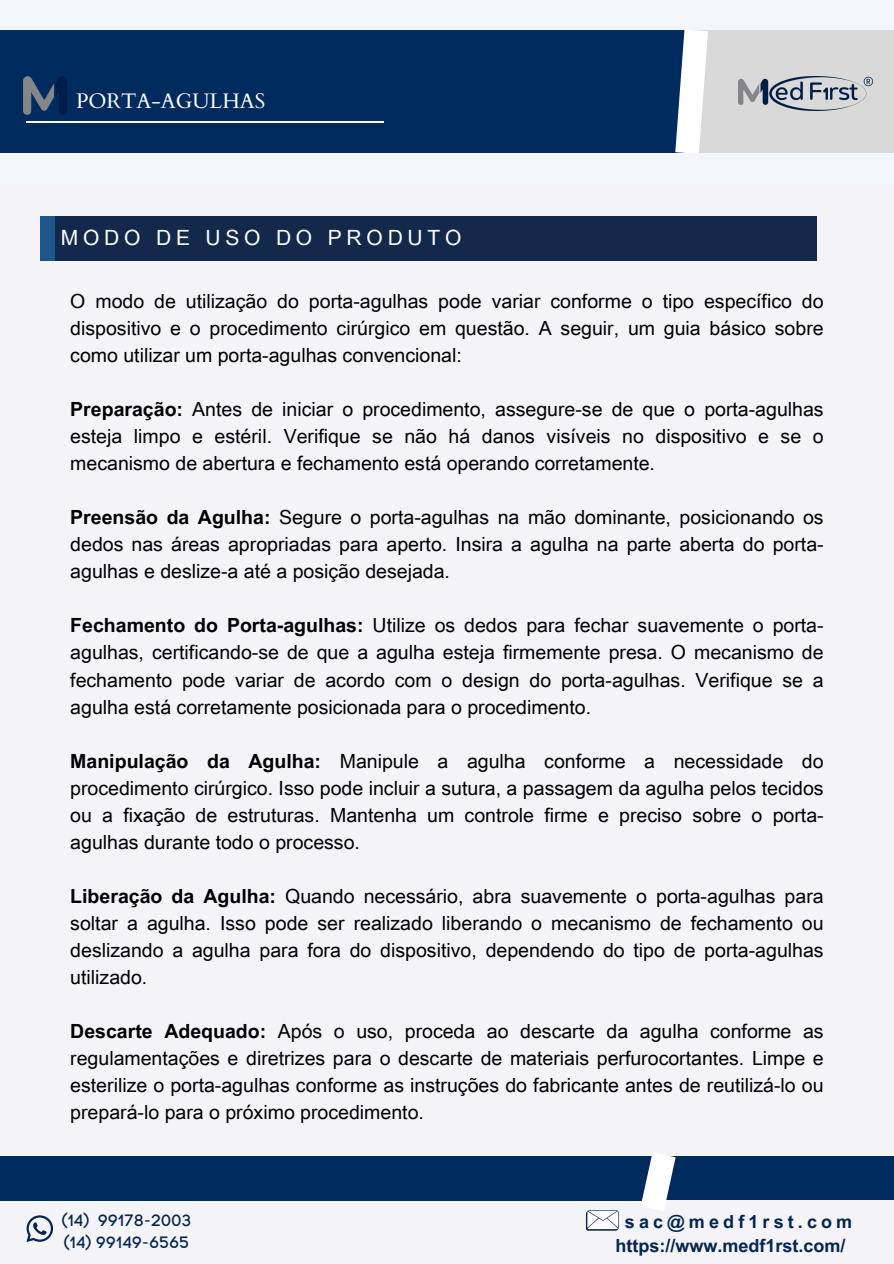
<style>
.page{position:relative;width:894px;height:1264px;background:#fff}
.page>*{position:absolute;margin:0;border:0;box-sizing:border-box;transform-origin:0 0}
.t1{font:21px "Arial Unicode MS";letter-spacing:.23em;color:#fff}
.t2{font:21px "Cardo";color:#fff}
.t3{font:19.5px/27px "Arial Unicode MS";color:#000;text-align:justify}
.t4{font:700 18px "Arial Unicode MS";color:#042650}
.t5{font:700 18px "Arial Unicode MS";letter-spacing:.23em;color:#042650}
.t6{font:16.35px "Code Pro Normal LC";color:#042650}
.s1{font-weight:700}
</style>
<div class="page">
<div style="left:0;top:0;width:893px;height:1263px;background:#f4f3f8"></div>
<div style="left:0;top:30px;width:694px;height:123px;background:#002b5f"></div>
<div style="left:0;top:1156px;width:656px;height:45px;background:#002b5f"></div>
<div style="left:653px;top:1156px;width:240px;height:44px;background:#002b5f"></div>
<div style="left:685px;top:30px;width:208px;height:123px;background:#d9d9d9"></div>
<svg style="left:675px;top:30px;width:33px;height:123px"></svg>
<svg style="left:641px;top:1153px;width:35px;height:58px"></svg>
<svg style="left:26px;top:1215px;width:27px;height:26px"></svg>
<svg style="left:585px;top:1210px;width:33px;height:20px"></svg>
<img style="left:738px;top:76px;width:134px;height:34px">
<img style="left:23px;top:76px;width:44px;height:39px">
<hr style="left:26px;top:121px;width:357px;height:1px;background:#fff">
<div style="left:40px;top:216px;width:18px;height:44px;background:#1e558a"></div>
<div style="left:55px;top:216px;width:761px;height:44px;background:#13294b"></div>
<h1 class="t2" style="left:76px;top:87px;width:191px">PORTA-AGULHAS</h1>
<p class="t1" style="left:61px;top:223px;width:402px">MODO DE USO DO PRODUTO</p>
<p class="t3" style="left:70px;top:287px;width:754px">O modo de utilização do porta-agulhas pode variar conforme o tipo específico do dispositivo e o procedimento cirúrgico em questão. A seguir, um guia básico sobre como utilizar um porta-agulhas convencional:</p>
<p class="t3" style="left:70px;top:395px;width:754px"><span class="s1">Preparação:</span> Antes de iniciar o procedimento, assegure-se de que o porta-agulhas esteja limpo e estéril. Verifique se não há danos visíveis no dispositivo e se o mecanismo de abertura e fechamento está operando corretamente.</p>
<p class="t3" style="left:70px;top:503px;width:754px"><span class="s1">Preensão da Agulha:</span> Segure o porta-agulhas na mão dominante, posicionando os dedos nas áreas apropriadas para aperto. Insira a agulha na parte aberta do porta&shy;agulhas e deslize-a até a posição desejada.</p>
<p class="t3" style="left:70px;top:611px;width:754px"><span class="s1">Fechamento do Porta-agulhas:</span> Utilize os dedos para fechar suavemente o porta&shy;agulhas, certificando-se de que a agulha esteja firmemente presa. O mecanismo de fechamento pode variar de acordo com o design do porta-agulhas. Verifique se a agulha está corretamente posicionada para o procedimento.</p>
<p class="t3" style="left:70px;top:746px;width:754px"><span class="s1">Manipulação da Agulha:</span> Manipule a agulha conforme a necessidade do procedimento cirúrgico. Isso pode incluir a sutura, a passagem da agulha pelos tecidos ou a fixação de estruturas. Mantenha um controle firme e preciso sobre o porta&shy;agulhas durante todo o processo.</p>
<p class="t3" style="left:70px;top:881px;width:754px"><span class="s1">Liberação da Agulha:</span> Quando necessário, abra suavemente o porta-agulhas para soltar a agulha. Isso pode ser realizado liberando o mecanismo de fechamento ou deslizando a agulha para fora do dispositivo, dependendo do tipo de porta-agulhas utilizado.</p>
<p class="t3" style="left:70px;top:1016px;width:754px"><span class="s1">Descarte Adequado:</span> Após o uso, proceda ao descarte da agulha conforme as regulamentações e diretrizes para o descarte de materiais perfurocortantes. Limpe e esterilize o porta-agulhas conforme as instruções do fabricante antes de reutilizá-lo ou prepará-lo para o próximo procedimento.</p>
<h1 class="t6" style="left:62px;top:1210px;width:131px">(14) 99178-2003</h1>
<p class="t6" style="left:64px;top:1232px;width:127px">(14) 99149-6565</p>
<p class="t5" style="left:624px;top:1208px;width:229px">sac@medf1rst.com</p>
<p class="t4" style="left:615px;top:1232px;width:231px">https://www.medf1rst.com/</p>
</div>
